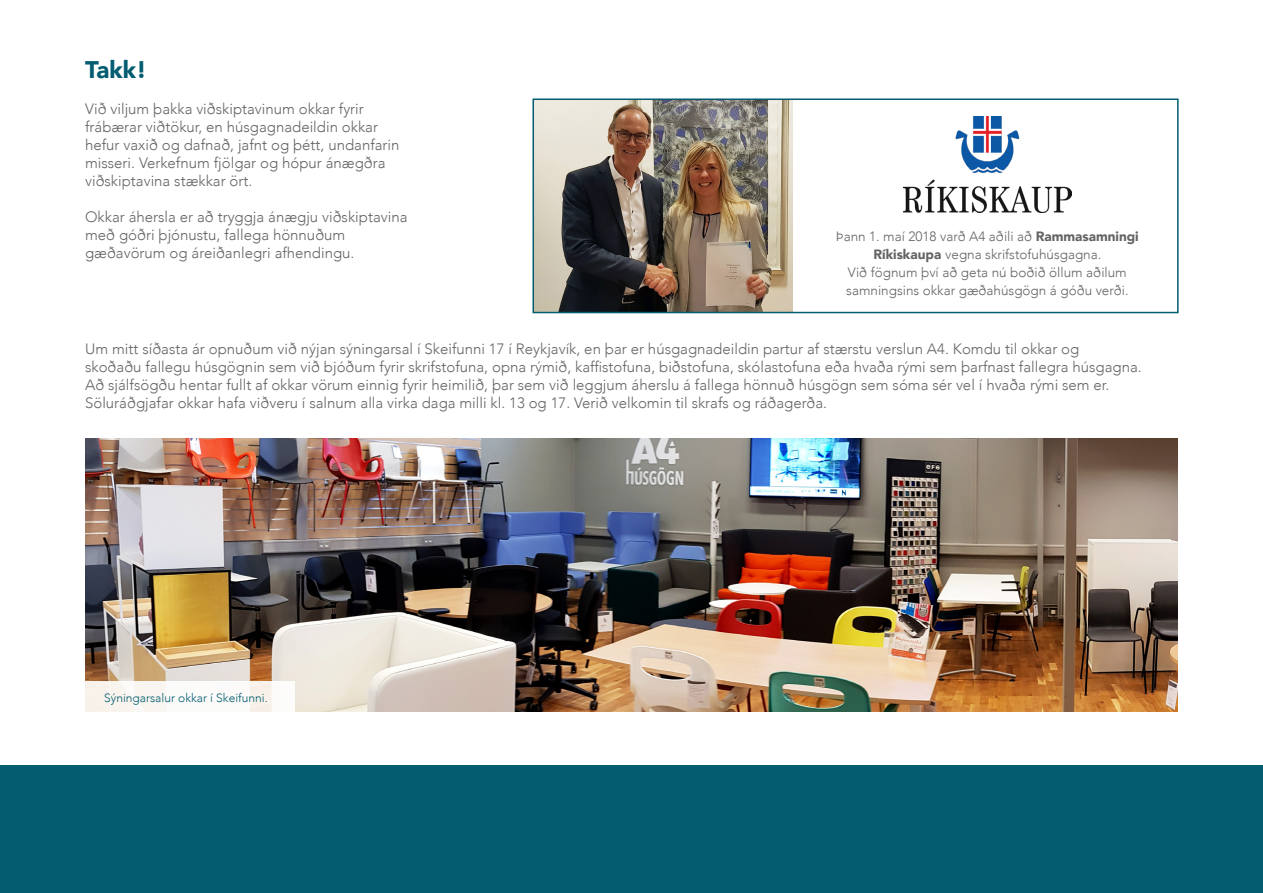
<style>
.page{position:relative;width:1263px;height:893px;background:#fff}
.page>*{position:absolute;margin:0;border:0;box-sizing:border-box;transform-origin:0 0}
.t1{font:900 24px "Avenir";color:#035c70}
.t2{font:300 15px/18px "Avenir";color:#636466}
.t3{font:300 13.5px/18px "Avenir";color:#636466;text-align:center}
.t4{font:300 12px "Avenir";color:#035c70}
.s1{font-weight:900}
</style>
<div class="page">
<div style="left:0;top:766px;width:1263px;height:127px;background:#035c70"></div>
<img style="left:535px;top:102px;width:257px;height:208px">
<img style="left:85px;top:439px;width:1093px;height:273px">
<svg style="left:85px;top:681px;width:209px;height:31px"></svg>
<img style="left:903px;top:117px;width:168px;height:96px">
<div style="left:532px;top:99px;width:646px;height:214px;border:2px solid #035c70"></div>
<p class="t1" style="left:85px;top:49px;width:63px">Takk!</p>
<p class="t2" style="left:85px;top:100px;width:316px">Við viljum þakka viðskiptavinum okkar fyrir frábærar viðtökur, en húsgagnadeildin okkar hefur vaxið og dafnað, jafnt og þétt, undanfarin misseri. Verkefnum fjölgar og hópur ánægðra viðskiptavina stækkar ört.</p>
<p class="t2" style="left:85px;top:208px;width:324px">Okkar áhersla er að tryggja ánægju viðskiptavina með góðri þjónustu, fallega hönnuðum gæðavörum og áreiðanlegri afhendingu.</p>
<p class="t3" style="left:836px;top:228px;width:304px">Þann 1. maí 2018 varð A4 aðili að <span class="s1">Rammasamningi Ríkiskaupa</span> vegna skrifstofuhúsgagna.<br>Við fögnum því að geta nú boðið öllum aðilum samningsins okkar gæðahúsgögn á góðu verði.</p>
<p class="t2" style="left:85px;top:340px;width:1058px">Um mitt síðasta ár opnuðum við nýjan sýningarsal í Skeifunni 17 í Reykjavík, en þar er húsgagnadeildin partur af stærstu verslun A4. Komdu til okkar og<br>skoðaðu fallegu húsgögnin sem við bjóðum fyrir skrifstofuna, opna rýmið, kaffistofuna, biðstofuna, skólastofuna eða hvaða rými sem þarfnast fallegra húsgagna.<br>Að sjálfsögðu hentar fullt af okkar vörum einnig fyrir heimilið, þar sem við leggjum áherslu á fallega hönnuð húsgögn sem sóma sér vel í hvaða rými sem er.</p>
<p class="t2" style="left:85px;top:394px;width:743px">Söluráðgjafar okkar hafa viðveru í salnum alla virka daga milli kl. 13 og 17. Verið velkomin til skrafs og ráðagerða.</p>
<p class="t4" style="left:104px;top:691px;width:165px">Sýningarsalur okkar í Skeifunni.</p>
</div>
